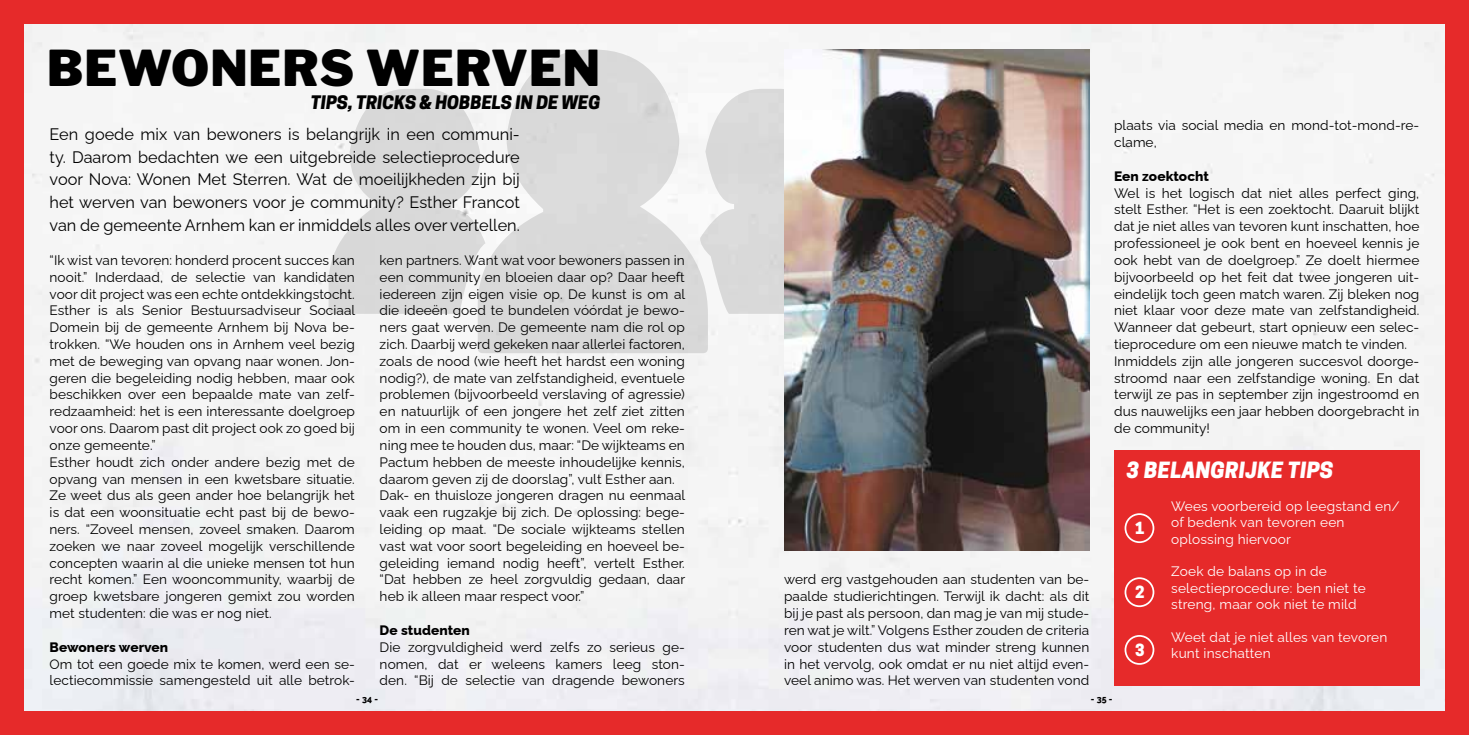
<style>
.page{position:relative;width:1469px;height:735px;background:#fff}
.page>*{position:absolute;margin:0;border:0;box-sizing:border-box;transform-origin:0 0}
.t1{font:900 49px "Libre Franklin";letter-spacing:.02em;color:#000}
.t2{font:italic 800 21px "Cooper Hewitt";letter-spacing:.015em;color:#fff}
.t3{font:italic 800 17.5px "Cooper Hewitt";color:#000}
.t4{font:16.62px/22.8px "Raleway";color:#000;text-align:justify}
.t5{font:800 15.75px "Cooper Hewitt";color:#fff}
.t6{font:13.65px/16.8px "Raleway";letter-spacing:.005em;color:#000}
.t7{font:13.65px/16.4px "Raleway";letter-spacing:.015em;color:#fff}
.t8{font:800 13.65px "Raleway";letter-spacing:.005em;color:#000}
.t9{font:800 8.75px "Raleway";color:#000}
</style>
<div class="page">
<div style="left:0;top:0;width:1468px;height:734px;background:#e62a2a"></div>
<div style="left:25px;top:25px;width:1419px;height:684px;background:#f5f5f5"></div>
<img style="left:784px;top:50px;width:305px;height:500px">
<div style="left:1114px;top:449px;width:305px;height:236px;background:#e62a2a"></div>
<div style="left:1124px;top:513px;width:30px;height:29px;border:2px solid #fff;border-radius:50%"></div>
<div style="left:1124px;top:577px;width:30px;height:29px;border:2px solid #fff;border-radius:50%"></div>
<div style="left:1124px;top:634px;width:30px;height:30px;border:2px solid #fff;border-radius:50%"></div>
<svg style="left:329px;top:49px;width:528px;height:304px"></svg>
<h1 class="t1" style="left:47px;top:30px;width:554px">BEWONERS WERVEN</h1>
<p class="t3" style="left:311px;top:92px;width:291px">TIPS, TRICKS &amp; HOBBELS IN DE WEG</p>
<p class="t4" style="left:50px;top:121px;width:472px">Een goede mix van bewoners is belangrijk in een communi&shy;ty. Daarom bedachten we een uitgebreide selectieprocedure voor Nova: Wonen Met Sterren. Wat de moeilijkheden zijn bij het werven van bewoners voor je community? Esther Francot van de gemeente Arnhem kan er inmiddels alles over vertellen.</p>
<p class="t6" style="left:50px;top:250px;width:307px">“Ik wist van tevoren: honderd procent succes kan nooit.” Inderdaad, de selectie van kandidaten voor dit project was een echte ontdekkingstocht.<br>Esther is als Senior Bestuursadviseur Sociaal Domein bij de gemeente Arnhem bij Nova be&shy;trokken. “We houden ons in Arnhem veel bezig met de beweging van opvang naar wonen. Jon&shy;geren die begeleiding nodig hebben, maar ook beschikken over een bepaalde mate van zelf&shy;redzaamheid: het is een interessante doelgroep voor ons. Daarom past dit project ook zo goed bij onze gemeente.”<br>Esther houdt zich onder andere bezig met de opvang van mensen in een kwetsbare situatie.<br>Ze weet dus als geen ander hoe belangrijk het is dat een woonsituatie echt past bij de bewo&shy;ners. “Zoveel mensen, zoveel smaken. Daarom zoeken we naar zoveel mogelijk verschillende concepten waarin al die unieke mensen tot hun recht komen.” Een wooncommunity, waarbij de groep kwetsbare jongeren gemixt zou worden met studenten: die was er nog niet.</p>
<p class="t8" style="left:50px;top:635px;width:120px">Bewoners werven</p>
<p class="t6" style="left:50px;top:653px;width:307px">Om tot een goede mix te komen, werd een se&shy;lectiecommissie samengesteld uit alle betrok-</p>
<p class="t6" style="left:379px;top:250px;width:307px">ken partners. Want wat voor bewoners passen in een community en bloeien daar op? Daar heeft iedereen zijn eigen visie op. De kunst is om al die ideeën goed te bundelen vóórdat je bewo&shy;ners gaat werven. De gemeente nam die rol op zich. Daarbij werd gekeken naar allerlei factoren, zoals de nood (wie heeft het hardst een woning nodig?), de mate van zelfstandigheid, eventuele problemen (bijvoorbeeld verslaving of agressie) en natuurlijk of een jongere het zelf ziet zitten om in een community te wonen. Veel om reke&shy;ning mee te houden dus, maar: “De wijkteams en Pactum hebben de meeste inhoudelijke kennis, daarom geven zij de doorslag”, vult Esther aan.<br>Dak- en thuisloze jongeren dragen nu eenmaal vaak een rugzakje bij zich. De oplossing: bege&shy;leiding op maat. “De sociale wijkteams stellen vast wat voor soort begeleiding en hoeveel be&shy;geleiding iemand nodig heeft”, vertelt Esther. “Dat hebben ze heel zorgvuldig gedaan, daar heb ik alleen maar respect voor.”</p>
<p class="t8" style="left:379px;top:619px;width:92px">De studenten</p>
<p class="t6" style="left:379px;top:636px;width:307px;text-align:justify">Die zorgvuldigheid werd zelfs zo serieus ge&shy;nomen, dat er weleens kamers leeg ston&shy;den. “Bij de selectie van dragende bewoners</p>
<p class="t6" style="left:784px;top:569px;width:307px;text-align:justify">werd erg vastgehouden aan studenten van be&shy;paalde studierichtingen. Terwijl ik dacht: als dit bij je past als persoon, dan mag je van mij stude&shy;ren wat je wilt.” Volgens Esther zouden de criteria voor studenten dus wat minder streng kunnen in het vervolg, ook omdat er nu niet altijd even&shy;veel animo was. Het werven van studenten vond</p>
<p class="t6" style="left:1114px;top:115px;width:307px">plaats via social media en mond-tot-mond-re&shy;clame,</p>
<p class="t8" style="left:1114px;top:165px;width:96px">Een zoektocht</p>
<p class="t6" style="left:1114px;top:183px;width:307px">Wel is het logisch dat niet alles perfect ging, stelt Esther. “Het is een zoektocht. Daaruit blijkt dat je niet alles van tevoren kunt inschatten, hoe professioneel je ook bent en hoeveel kennis je ook hebt van de doelgroep.” Ze doelt hiermee bijvoorbeeld op het feit dat twee jongeren uit&shy;eindelijk toch geen match waren. Zij bleken nog niet klaar voor deze mate van zelfstandigheid.<br>Wanneer dat gebeurt, start opnieuw een selec&shy;tieprocedure om een nieuwe match te vinden.<br>Inmiddels zijn alle jongeren succesvol doorge&shy;stroomd naar een zelfstandige woning. En dat terwijl ze pas in september zijn ingestroomd en dus nauwelijks een jaar hebben doorgebracht in de community!</p>
<h2 class="t2" style="left:1126px;top:457px;width:208px">3 BELANGRIJKE TIPS</h2>
<p class="t7" style="left:1171px;top:496px;width:230px">Wees voorbereid op leegstand en/ of bedenk van tevoren een oplossing hiervoor</p>
<p class="t7" style="left:1171px;top:561px;width:196px">Zoek de balans op in de selectieprocedure: ben niet te streng, maar ook niet te mild</p>
<p class="t7" style="left:1171px;top:627px;width:218px">Weet dat je niet alles van tevoren kunt inschatten</p>
<p class="t5" style="left:1134px;top:518px;width:11px">1</p>
<p class="t5" style="left:1134px;top:582px;width:11px">2</p>
<p class="t5" style="left:1134px;top:640px;width:11px">3</p>
<p class="t9" style="left:356px;top:691px;width:23px">- 34 -</p>
<p class="t9" style="left:1090px;top:691px;width:23px">- 35 -</p>
</div>
